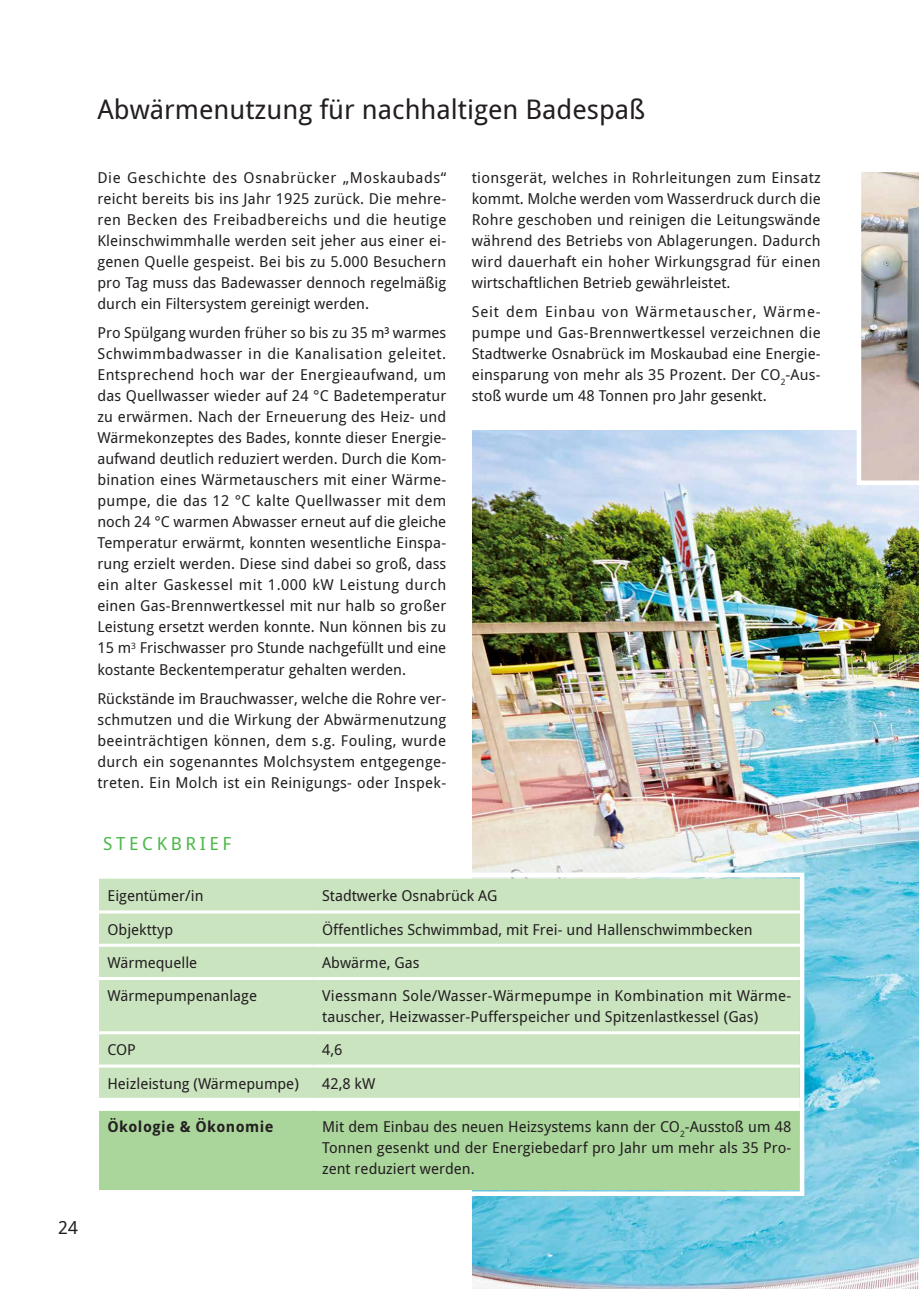
<style>
.page{position:relative;width:919px;height:1289px;background:#fff}
.page>*{position:absolute;margin:0;border:0;box-sizing:border-box;transform-origin:0 0}
.head{font:27px "Droid Sans";color:#231f20}
.t1{font:18px "Droid Sans";letter-spacing:.2em;color:#4cb848}
.ZÜ{font:18px "Droid Sans";color:#231f20}
.COPY{font:15px/21px "Droid Sans";color:#231f20;text-align:justify}
.t2{font:700 15px "Droid Sans";letter-spacing:.03em;color:#231f20}
</style>
<div class="page">
<img style="left:472px;top:430px;width:446px;height:858px">
<div style="left:99px;top:878px;width:700px;height:219px;background:#cae4c0"></div>
<svg style="left:472px;top:1100px;width:327px;height:7px"></svg>
<div style="left:99px;top:1110px;width:700px;height:79px;background:#aad59b"></div>
<hr style="left:99px;top:910px;width:214px;height:3px;background:#fff">
<hr style="left:313px;top:910px;width:486px;height:3px;background:#fff">
<hr style="left:99px;top:943px;width:214px;height:3px;background:#fff">
<hr style="left:313px;top:943px;width:486px;height:3px;background:#fff">
<hr style="left:99px;top:977px;width:214px;height:3px;background:#fff">
<hr style="left:313px;top:977px;width:486px;height:3px;background:#fff">
<hr style="left:99px;top:1031px;width:214px;height:3px;background:#fff">
<hr style="left:313px;top:1031px;width:486px;height:3px;background:#fff">
<hr style="left:99px;top:1064px;width:214px;height:3px;background:#fff">
<hr style="left:313px;top:1064px;width:486px;height:3px;background:#fff">
<hr style="left:313px;top:1097px;width:486px;height:3px;background:#fff">
<hr style="left:313px;top:1107px;width:486px;height:3px;background:#fff">
<div style="left:94px;top:872px;width:710px;height:323px;border:4px solid #fff"></div>
<svg style="left:856px;top:172px;width:62px;height:313px;background:#c2bbb7"></svg>
<p class="ZÜ" style="left:58px;top:1217px;width:21px">24</p>
<p class="head" style="left:97px;top:94px;width:549px">Abwärmenutzung für nachhaltigen Badespaß</p>
<p class="COPY" style="left:97px;top:167px;width:350px">Die Geschichte des Osnabrücker „Moskaubads“ reicht bereits bis ins Jahr 1925 zurück. Die mehre&shy;ren Becken des Freibadbereichs und die heutige Kleinschwimmhalle werden seit jeher aus einer ei&shy;genen Quelle gespeist. Bei bis zu 5.000 Besuchern pro Tag muss das Badewasser dennoch regelmäßig durch ein Filtersystem gereinigt werden.</p>
<p class="COPY" style="left:97px;top:322px;width:350px">Pro Spülgang wurden früher so bis zu 35 m³ warmes Schwimmbadwasser in die Kanalisation geleitet.<br>Entsprechend hoch war der Energieaufwand, um das Quellwasser wieder auf 24 °C Badetemperatur zu erwärmen. Nach der Erneuerung des Heiz- und Wärmekonzeptes des Bades, konnte dieser Energie&shy;aufwand deutlich reduziert werden. Durch die Kom&shy;bination eines Wärmetauschers mit einer Wärme&shy;pumpe, die das 12 °C kalte Quellwasser mit dem noch 24 °C warmen Abwasser erneut auf die gleiche Temperatur erwärmt, konnten wesentliche Einspa&shy;rung erzielt werden. Diese sind dabei so groß, dass ein alter Gaskessel mit 1.000 kW Leistung durch einen Gas-Brennwertkessel mit nur halb so großer Leistung ersetzt werden konnte. Nun können bis zu 15 m<sup>3</sup> Frischwasser pro Stunde nachgefüllt und eine kostante Beckentemperatur gehalten werden.</p>
<p class="COPY" style="left:97px;top:688px;width:350px">Rückstände im Brauchwasser, welche die Rohre ver&shy;schmutzen und die Wirkung der Abwärmenutzung beeinträchtigen können, dem s.g. Fouling, wurde durch ein sogenanntes Molchsystem entgegenge&shy;treten. Ein Molch ist ein Reinigungs- oder Inspek-</p>
<p class="COPY" style="left:472px;top:167px;width:350px">tionsgerät, welches in Rohrleitungen zum Einsatz kommt. Molche werden vom Wasserdruck durch die Rohre geschoben und reinigen die Leitungswände während des Betriebs von Ablagerungen. Dadurch wird dauerhaft ein hoher Wirkungsgrad für einen wirtschaftlichen Betrieb gewährleistet.</p>
<p class="COPY" style="left:472px;top:301px;width:350px">Seit dem Einbau von Wärmetauscher, Wärme&shy;pumpe und Gas-Brennwertkessel verzeichnen die Stadtwerke Osnabrück im Moskaubad eine Energie&shy;einsparung von mehr als 35 Prozent. Der CO<sub>2</sub>-Aus&shy;stoß wurde um 48 Tonnen pro Jahr gesenkt.</p>
<p class="t1" style="left:103px;top:833px;width:130px">STECKBRIEF</p>
<p class="COPY" style="left:107px;top:885px;width:98px">Eigentümer/in</p>
<p class="COPY" style="left:322px;top:885px;width:177px">Stadtwerke Osnabrück AG</p>
<p class="COPY" style="left:107px;top:918px;width:67px">Objekttyp</p>
<p class="COPY" style="left:322px;top:918px;width:432px">Öffentliches Schwimmbad, mit Frei- und Hallenschwimmbecken</p>
<p class="COPY" style="left:107px;top:952px;width:91px">Wärmequelle</p>
<p class="COPY" style="left:322px;top:952px;width:99px">Abwärme, Gas</p>
<p class="COPY" style="left:107px;top:985px;width:151px">Wärmepumpenanlage</p>
<p class="COPY" style="left:322px;top:985px;width:470px">Viessmann Sole/Wasser-Wärmepumpe in Kombination mit Wärme&shy;tauscher, Heizwasser-Pufferspeicher und Spitzenlastkessel (Gas)</p>
<p class="COPY" style="left:107px;top:1039px;width:30px">COP</p>
<p class="COPY" style="left:322px;top:1039px;width:22px">4,6</p>
<p class="COPY" style="left:107px;top:1072px;width:193px">Heizleistung (Wärmepumpe)</p>
<p class="COPY" style="left:322px;top:1072px;width:55px">42,8 kW</p>
<p class="t2" style="left:107px;top:1118px;width:168px">Ökologie &amp; Ökonomie</p>
<p class="COPY" style="left:322px;top:1116px;width:470px">Mit dem Einbau des neuen Heizsystems kann der CO<sub>2</sub>-Ausstoß um 48<br>Tonnen gesenkt und der Energiebedarf pro Jahr um mehr als 35 Pro&shy;zent reduziert werden.</p>
</div>
